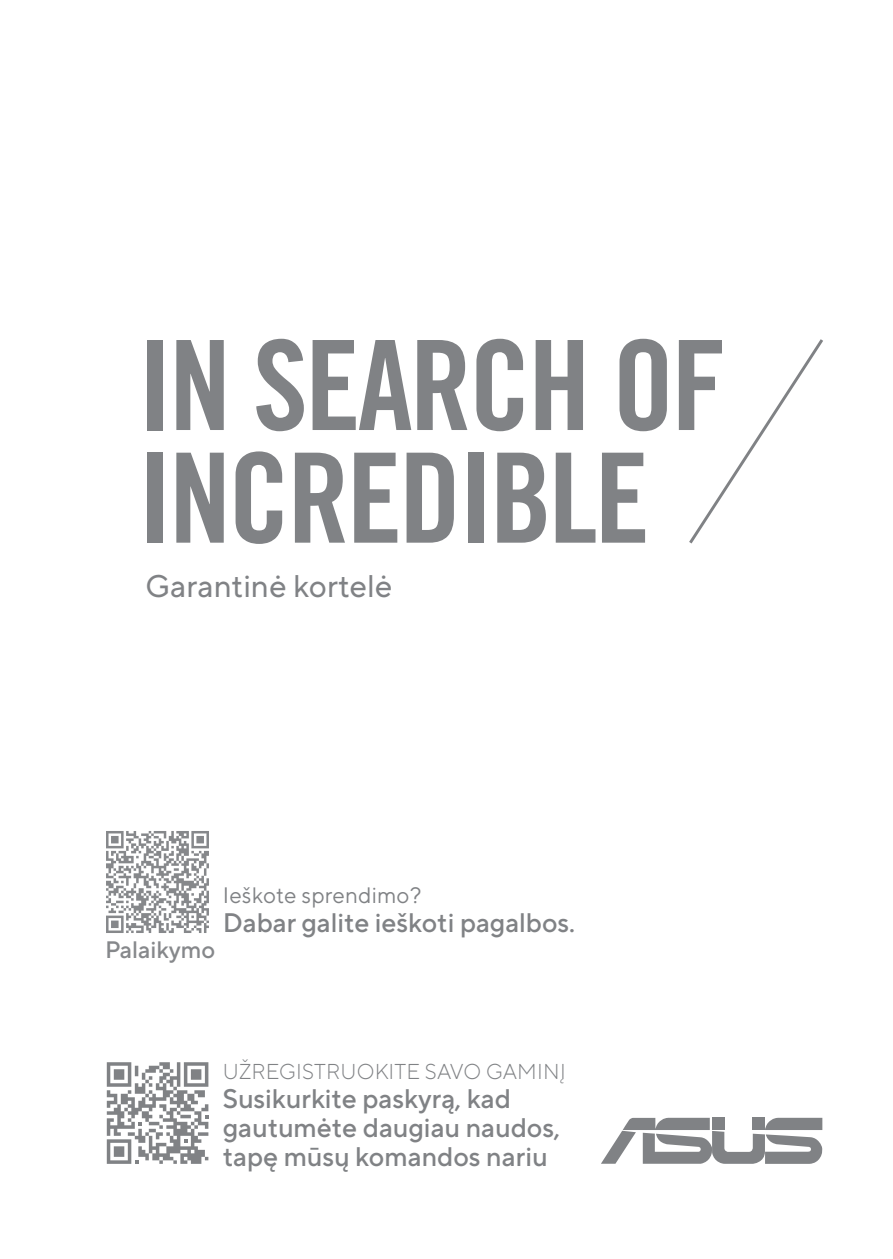
<style>
.page{position:relative;width:893px;height:1259px;background:#fff}
.page>*{position:absolute;margin:0;border:0;box-sizing:border-box;transform-origin:0 0}
.t1{font:31.2px "TT Norms Pro";color:#808285}
.t2{font:500 26.7px/29.1px "TT Norms Pro";color:#808285}
.t3{font:500 23.7px "TT Norms Pro";color:#86888b}
.t4{font:22.2px "TT Norms Pro";letter-spacing:.01em;color:#808285}
.t5{font:300 21.3px "TT Norms Pro";letter-spacing:.01em;color:#808285}
</style>
<div class="page">
<div style="left:147px;top:340px;width:15px;height:90px;background:#808285"></div>
<svg style="left:176px;top:340px;width:48px;height:90px"></svg>
<svg style="left:256px;top:339px;width:48px;height:92px"></svg>
<svg style="left:313px;top:340px;width:98px;height:90px"></svg>
<svg style="left:417px;top:340px;width:50px;height:90px"></svg>
<svg style="left:476px;top:339px;width:47px;height:92px"></svg>
<svg style="left:536px;top:340px;width:47px;height:90px"></svg>
<svg style="left:619px;top:339px;width:48px;height:92px"></svg>
<div style="left:147px;top:453px;width:15px;height:89px;background:#808285"></div>
<svg style="left:176px;top:453px;width:48px;height:90px"></svg>
<svg style="left:236px;top:451px;width:46px;height:93px"></svg>
<svg style="left:295px;top:453px;width:50px;height:90px"></svg>
<svg style="left:354px;top:453px;width:43px;height:90px"></svg>
<svg style="left:407px;top:453px;width:47px;height:90px"></svg>
<div style="left:468px;top:453px;width:15px;height:89px;background:#808285"></div>
<svg style="left:497px;top:453px;width:49px;height:90px"></svg>
<svg style="left:556px;top:453px;width:39px;height:90px"></svg>
<svg style="left:602px;top:453px;width:43px;height:90px"></svg>
<svg style="left:679px;top:339px;width:144px;height:204px"></svg>
<svg style="left:107px;top:1062px;width:101px;height:101px"></svg>
<svg style="left:601px;top:1117px;width:221px;height:46px"></svg>
<img style="left:106px;top:831px;width:103px;height:102px">
<p class="t1" style="left:145px;top:563px;width:249px">Garantinė kortelė</p>
<p class="t3" style="left:105px;top:932px;width:112px">Palaikymo</p>
<p class="t4" style="left:223px;top:879px;width:200px">Ieškote sprendimo?</p>
<p class="t2" style="left:223px;top:905px;width:354px">Dabar galite ieškoti pagalbos.</p>
<p class="t5" style="left:223px;top:1056px;width:345px">UŽREGISTRUOKITE SAVO GAMINĮ</p>
<p class="t2" style="left:223px;top:1082px;width:339px">Susikurkite paskyrą, kad gautumėte daugiau naudos, tapę mūsų komandos nariu</p>
</div>
